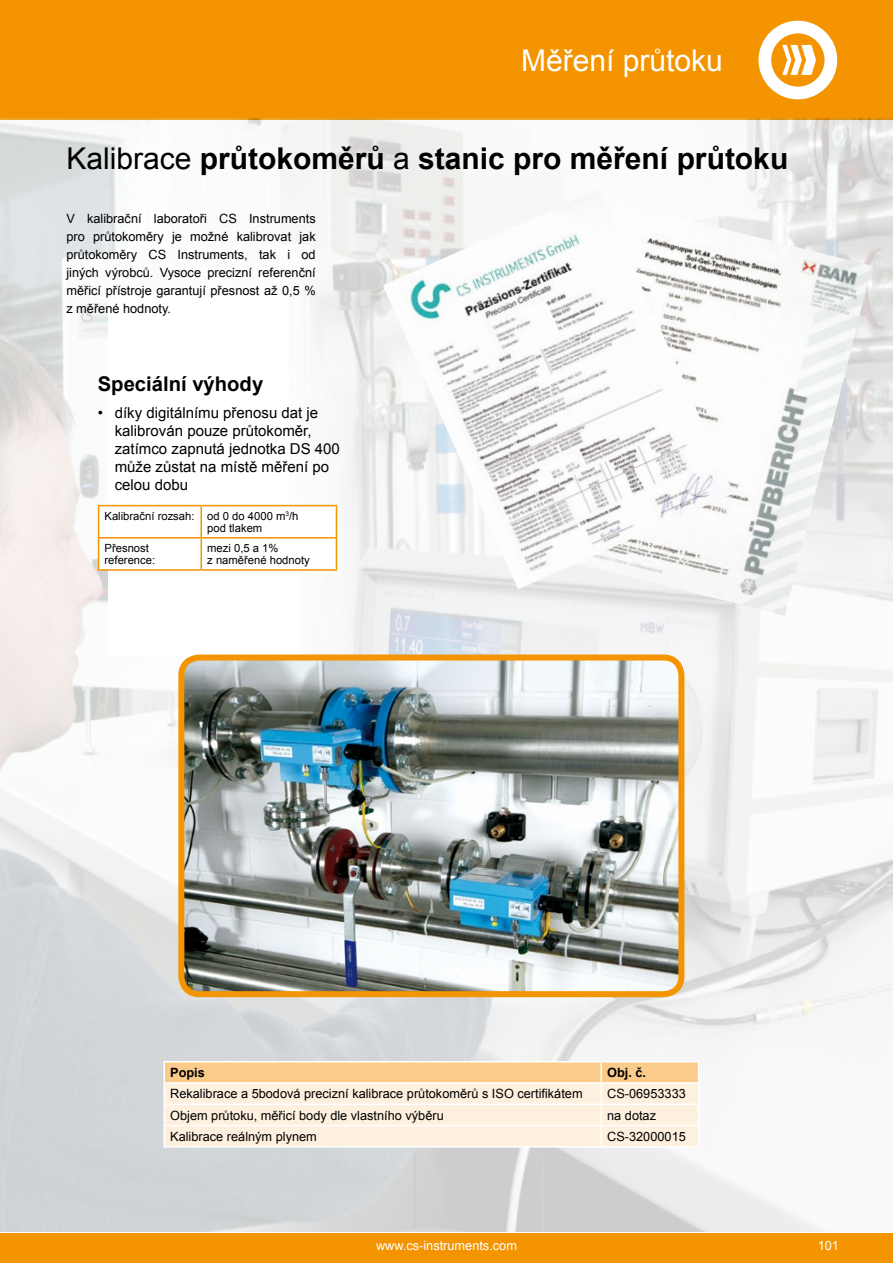
<style>
.page{position:relative;width:893px;height:1263px;background:#fff}
.page>*{position:absolute;margin:0;border:0;box-sizing:border-box;transform-origin:0 0}
.t1{font:700 30px "Arial";color:#000}
.t2{font:30px "Arial";color:#fff}
.t3{font:700 20.25px "Arial";color:#000}
.t4{font:15px/18px "Arial";color:#000}
.t5{font:12.75px/18px "Arial";color:#000;text-align:justify}
.t6{font:12.75px "Arial";color:#fff}
.t7{font:700 12.75px "Arial";color:#000}
.t8{font:11.25px/12px "Arial";color:#000}
.s1{font-weight:400}
</style>
<div class="page">
<div style="left:0;top:0;width:893px;height:120px;background:#f39400"></div>
<div style="left:0;top:1233px;width:893px;height:30px;background:#f39400"></div>
<img style="left:0;top:118px;width:893px;height:1114px">
<div style="left:108px;top:295px;width:181px;height:267px;background:#fff"></div>
<div style="left:108px;top:513px;width:192px;height:141px;background:#fff"></div>
<svg style="left:99px;top:506px;width:237px;height:63px"></svg>
<hr style="left:98px;top:506px;width:1px;height:31px;background:#f39400">
<hr style="left:98px;top:538px;width:1px;height:31px;background:#f39400">
<hr style="left:98px;top:505px;width:103px;height:1px;background:#f39400">
<hr style="left:201px;top:505px;width:136px;height:1px;background:#f39400">
<hr style="left:201px;top:506px;width:1px;height:31px;background:#f39400">
<hr style="left:336px;top:506px;width:1px;height:31px;background:#f39400">
<hr style="left:201px;top:538px;width:1px;height:31px;background:#f39400">
<hr style="left:336px;top:538px;width:1px;height:31px;background:#f39400">
<hr style="left:98px;top:537px;width:103px;height:1px;background:#f39400">
<hr style="left:201px;top:537px;width:136px;height:1px;background:#f39400">
<hr style="left:98px;top:569px;width:103px;height:2px;background:#f39400">
<hr style="left:201px;top:569px;width:136px;height:2px;background:#f39400">
<hr style="left:163px;top:1061px;width:438px;height:1px;background:#fff">
<hr style="left:601px;top:1061px;width:98px;height:1px;background:#fff">
<svg style="left:163px;top:1062px;width:536px;height:84px;background:#fde7cb"></svg>
<hr style="left:163px;top:1103px;width:438px;height:2px;background:#fff">
<hr style="left:601px;top:1103px;width:98px;height:2px;background:#fff">
<hr style="left:163px;top:1125px;width:438px;height:1px;background:#fff">
<hr style="left:601px;top:1125px;width:98px;height:1px;background:#fff">
<hr style="left:163px;top:1146px;width:438px;height:1px;background:#fff">
<hr style="left:601px;top:1146px;width:98px;height:1px;background:#fff">
<img style="left:181px;top:657px;width:500px;height:337px">
<div style="left:178px;top:654px;width:506px;height:343px;border:6px solid #f39400;border-radius:18px"></div>
<img style="left:527px;top:202px;width:345px;height:414px">
<img style="left:383px;top:189px;width:351px;height:400px">
<svg style="left:758px;top:21px;width:79px;height:78px"></svg>
<h1 class="t2" style="left:521px;top:41px;width:203px">Měření průtoku</h1>
<h1 class="t1" style="left:66px;top:139px;width:723px"><span class="s1">Kalibrace</span> průtokoměrů <span class="s1">a</span> stanic pro měření průtoku</h1>
<p class="t5" style="left:66px;top:209px;width:251px">V kalibrační laboratoři CS Instruments pro průtokoměry je možné kalibrovat jak průtokoměry CS Instruments, tak i od jiných výrobců. Vysoce precizní referenční měřicí přístroje garantují přesnost až 0,5 % z měřené hodnoty.</p>
<h2 class="t3" style="left:98px;top:370px;width:167px">Speciální výhody</h2>
<p class="t4" style="left:115px;top:403px;width:227px;text-indent:-17px">• díky digitálnímu přenosu dat je kalibrován pouze průtokoměr, zatímco zapnutá jednotka DS 400 může zůstat na místě měření po celou dobu</p>
<p class="t8" style="left:207px;top:510px;width:93px;text-indent:-103px">Kalibrační rozsah: od 0 do 4000 m<sup>3</sup>/h pod tlakem</p>
<p class="t8" style="left:105px;top:542px;width:52px">Přesnost reference:</p>
<p class="t8" style="left:207px;top:542px;width:104px">mezi 0,5 a 1%<br>z naměřené hodnoty</p>
<p class="t7" style="left:170px;top:1064px;width:36px">Popis</p>
<p class="t7" style="left:607px;top:1064px;width:40px">Obj. č.</p>
<p class="t5" style="left:170px;top:1085px;width:414px">Rekalibrace a 5bodová precizní kalibrace průtokoměrů s ISO certifikátem</p>
<p class="t5" style="left:607px;top:1085px;width:80px">CS-06953333</p>
<p class="t5" style="left:170px;top:1106px;width:275px">Objem průtoku, měřicí body dle vlastního výběru</p>
<p class="t5" style="left:607px;top:1106px;width:50px">na dotaz</p>
<p class="t5" style="left:170px;top:1127px;width:148px">Kalibrace reálným plynem</p>
<p class="t5" style="left:607px;top:1127px;width:80px">CS-32000015</p>
<p class="t6" style="left:376px;top:1237px;width:142px">www.cs-instruments.com</p>
<p class="t6" style="left:818px;top:1237px;width:23px">101</p>
</div>
